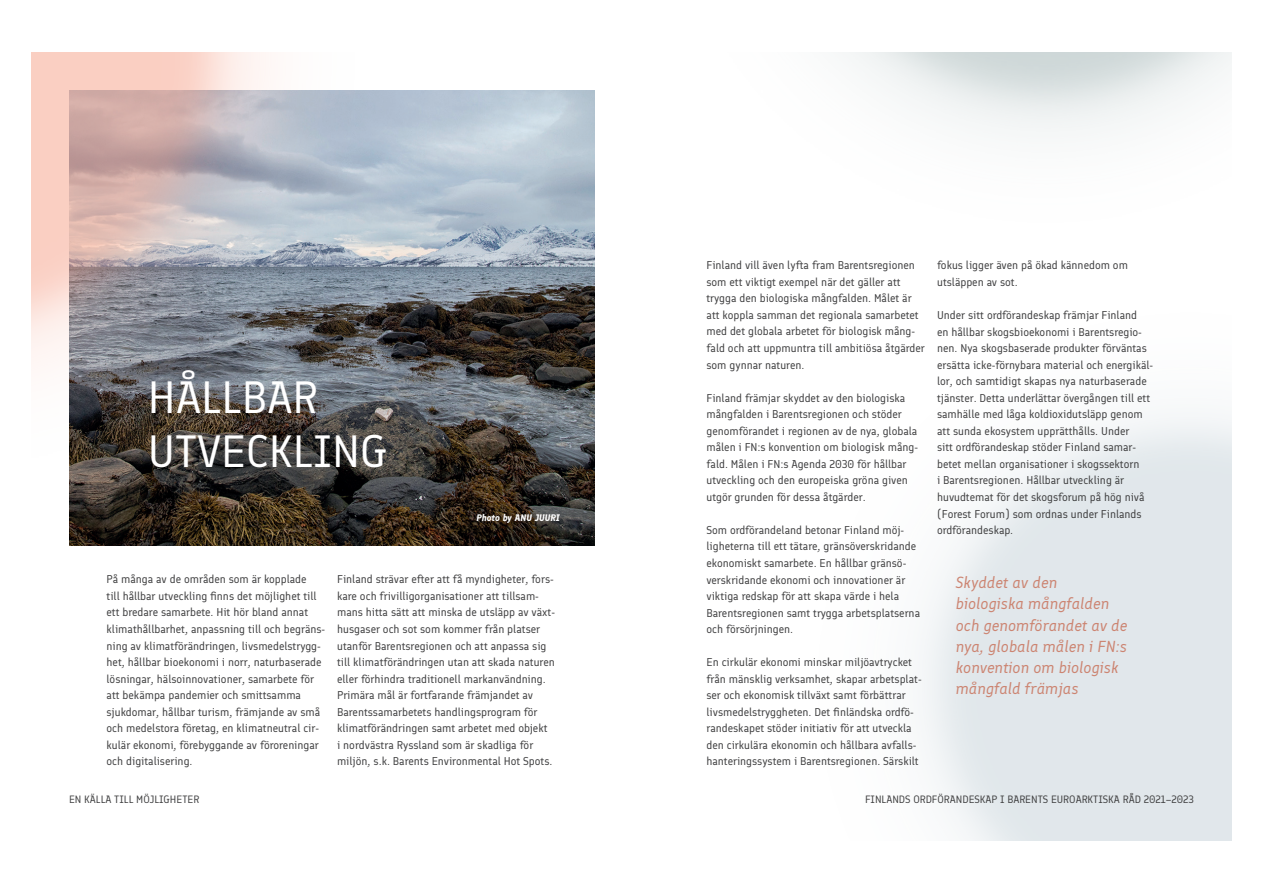
<style>
.page{position:relative;width:1263px;height:893px;background:#fff}
.page>*{position:absolute;margin:0;border:0;box-sizing:border-box;transform-origin:0 0}
.t1{font:45px/54px "Finlandica";color:#fff}
.t2{font:italic 15.9px/21.1px "Finlandica";color:#cc8471}
.t3{font:11.25px/16.5px "Finlandica";color:#3e3e3f}
.t4{font:10.65px "Finlandica";color:#3e3e3f}
.t5{font:italic 700 9.3px "Finlandica";color:#fff}
</style>
<div class="page">
<img style="left:416px;top:90px;width:178px;height:456px">
<img style="left:32px;top:53px;width:384px;height:493px">
<h1 class="t1" style="left:148px;top:371px;width:241px">HÅLLBAR<br>UTVECKLING</h1>
<p class="t5" style="left:476px;top:512px;width:85px">Photo by ANU JUURI</p>
<p class="t3" style="left:107px;top:571px;width:220px">På många av de områden som är kopplade<br>till hållbar utveckling finns det möjlighet till ett bredare samarbete. Hit hör bland annat klimathållbarhet, anpassning till och begräns&shy;ning av klimatförändringen, livsmedelstrygg&shy;het, hållbar bioekonomi i norr, naturbaserade lösningar, hälsoinnovationer, samarbete för att bekämpa pandemier och smittsamma sjukdomar, hållbar turism, främjande av små och medelstora företag, en klimatneutral cir&shy;kulär ekonomi, förebyggande av föroreningar och digitalisering.</p>
<p class="t3" style="left:337px;top:571px;width:219px">Finland strävar efter att få myndigheter, fors&shy;kare och frivilligorganisationer att tillsam&shy;mans hitta sätt att minska de utsläpp av växt&shy;husgaser och sot som kommer från platser utanför Barentsregionen och att anpassa sig till klimatförändringen utan att skada naturen eller förhindra traditionell markanvändning.<br>Primära mål är fortfarande främjandet av Barentssamarbetets handlingsprogram för klimatförändringen samt arbetet med objekt<br>i nordvästra Ryssland som är skadliga för miljön, s.k. Barents Environmental Hot Spots.</p>
<p class="t4" style="left:69px;top:792px;width:132px">EN KÄLLA TILL MÖJLIGHETER</p>
<p class="t3" style="left:706px;top:257px;width:220px">Finland vill även lyfta fram Barentsregionen som ett viktigt exempel när det gäller att trygga den biologiska mångfalden. Målet är att koppla samman det regionala samarbetet med det globala arbetet för biologisk mång&shy;fald och att uppmuntra till ambitiösa åtgärder som gynnar naturen.</p>
<p class="t3" style="left:706px;top:389px;width:213px">Finland främjar skyddet av den biologiska mångfalden i Barentsregionen och stöder genomförandet i regionen av de nya, globala målen i FN:s konvention om biologisk mång&shy;fald. Målen i FN:s Agenda 2030 för hållbar utveckling och den europeiska gröna given utgör grunden för dessa åtgärder.</p>
<p class="t3" style="left:706px;top:522px;width:215px">Som ordförandeland betonar Finland möj&shy;ligheterna till ett tätare, gränsöverskridande ekonomiskt samarbete. En hållbar gränsö&shy;verskridande ekonomi och innovationer är viktiga redskap för att skapa värde i hela Barentsregionen samt trygga arbetsplatserna och försörjningen.</p>
<p class="t3" style="left:706px;top:654px;width:217px">En cirkulär ekonomi minskar miljöavtrycket från mänsklig verksamhet, skapar arbetsplat&shy;ser och ekonomisk tillväxt samt förbättrar livsmedelstryggheten. Det finländska ordfö&shy;randeskapet stöder initiativ för att utveckla den cirkulära ekonomin och hållbara avfalls&shy;hanteringssystem i Barentsregionen. Särskilt</p>
<p class="t3" style="left:937px;top:257px;width:192px">fokus ligger även på ökad kännedom om utsläppen av sot.</p>
<p class="t3" style="left:937px;top:307px;width:218px">Under sitt ordförandeskap främjar Finland<br>en hållbar skogsbioekonomi i Barentsregio&shy;nen. Nya skogsbaserade produkter förväntas ersätta icke-förnybara material och energikäl&shy;lor, och samtidigt skapas nya naturbaserade tjänster. Detta underlättar övergången till ett samhälle med låga koldioxidutsläpp genom att sunda ekosystem upprätthålls. Under<br>sitt ordförandeskap stöder Finland samar&shy;betet mellan organisationer i skogssektorn<br>i Barentsregionen. Hållbar utveckling är huvudtemat för det skogsforum på hög nivå (Forest Forum) som ordnas under Finlands ordförandeskap.</p>
<h2 class="t2" style="left:956px;top:572px;width:173px">Skyddet av den biologiska mångfalden och genomförandet av de nya, globala målen i FN:s konvention om biologisk mångfald främjas</h2>
<p class="t4" style="left:865px;top:792px;width:330px">FINLANDS ORDFÖRANDESKAP I BARENTS EUROARKTISKA RÅD 2021–2023</p>
</div>
